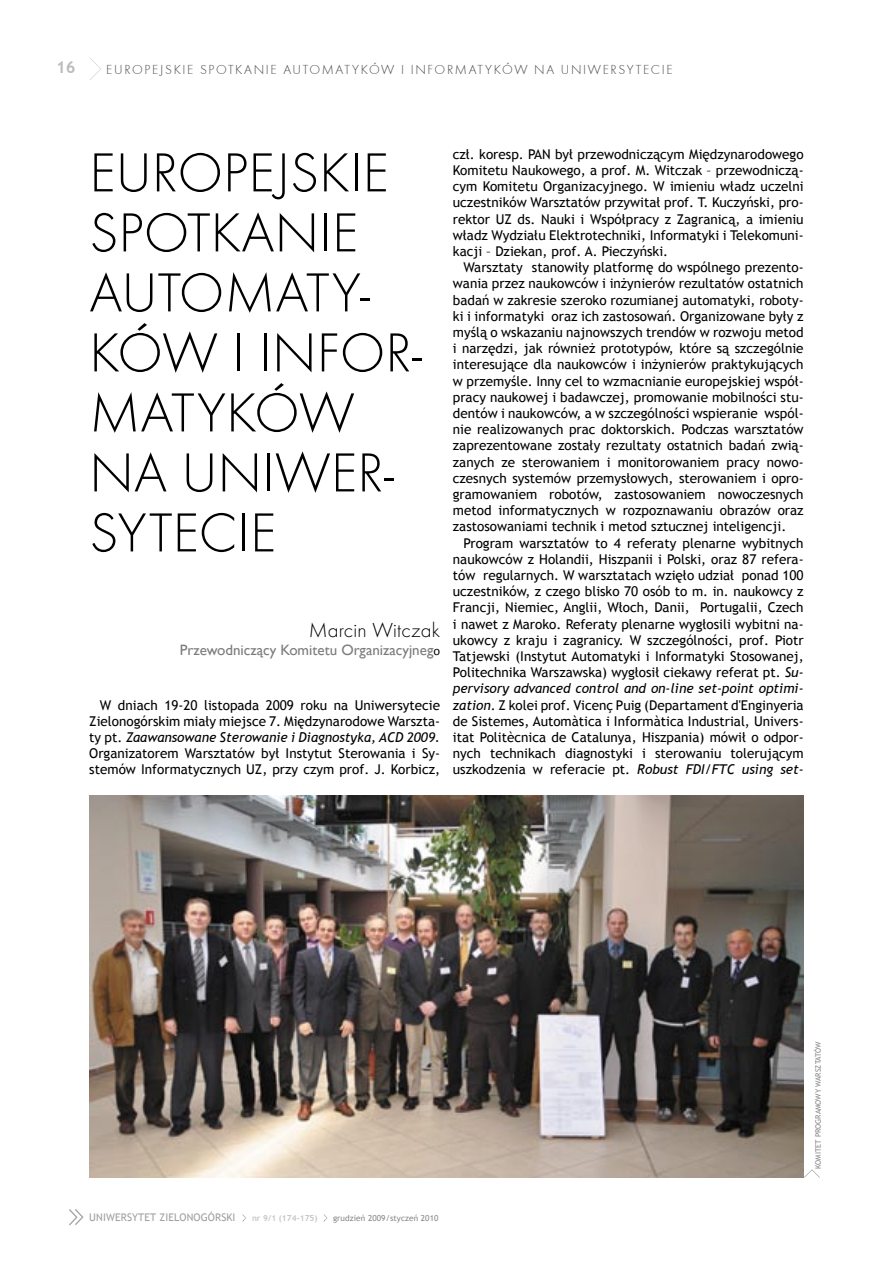
<style>
.page{position:relative;width:893px;height:1263px;background:#fff}
.page>*{position:absolute;margin:0;border:0;box-sizing:border-box;transform-origin:0 0}
.t1{font:57px/60px "Futura TEE Ligh";color:#000}
.t2{font:21px "Futur TEE Lig";letter-spacing:.01em;color:#000}
.t3{font:700 16.5px "Trebuchet MS";color:#bcbcbc}
.t4{font:15px "Gill Sans";color:#7b7c7c}
.t5{font:13.5px/16.2px "Trebuchet MS";color:#000;text-align:justify}
.t6{font:13.5px "Futura TEE Ligh";letter-spacing:.12em;color:#474848}
.t7{font:10.5px "Trebuchet MS";letter-spacing:.01em;color:#9f9f9f}
.t8{font:8.25px "Trebuchet MS";letter-spacing:.01em;color:#888}
.t9{font:700 8.25px "Trebuchet MS";letter-spacing:.01em;color:#c6c5c6}
.t10{font:7.5px "Trebuchet MS";color:#888}
.s1{font-family:"Calibri";font-size:12.75px;color:#000}
.s2{font-style:italic}
</style>
<div class="page">
<svg style="left:90px;top:58px;width:11px;height:22px"></svg>
<svg style="left:242px;top:1214px;width:4px;height:8px"></svg>
<svg style="left:324px;top:1214px;width:3px;height:8px"></svg>
<svg style="left:69px;top:1209px;width:15px;height:16px"></svg>
<img style="left:89px;top:796px;width:714px;height:382px">
<svg style="left:804px;top:1169px;width:16px;height:8px"></svg>
<p class="t3" style="left:56px;top:57px;width:21px">16</p>
<p class="t6" style="left:106px;top:61px;width:568px">EUROPEJSKIE SPOTKANIE AUTOMATYKÓW I INFORMATYKÓW NA UNIWERSYTECIE</p>
<h1 class="t1" style="left:89px;top:143px;width:334px">EUROPEJSKIE<br>SPOTKANIE<br>AUTOMATY-<br>KÓW I INFOR-<br>MATYKÓW<br>NA UNIWER-<br>SYTECIE</h1>
<h2 class="t2" style="left:309px;top:618px;width:133px">Marcin Witczak</h2>
<p class="t4" style="left:180px;top:641px;width:262px">Przewodniczący Komitetu Organizacyjneg<span class="s1">o</span></p>
<p class="t5" style="left:89px;top:697px;width:352px;text-indent:11px">W dniach 19-20 listopada 2009 roku na Uniwersytecie Zielonogórskim miały miejsce 7. Międzynarodowe Warszta&shy;ty pt. <span class="s2">Zaawansowane Sterowanie i Diagnostyka, ACD 2009.<br></span>Organizatorem Warsztatów był Instytut Sterowania i Sy&shy;stemów Informatycznych UZ, przy czym prof. J. Korbicz,</p>
<p class="t5" style="left:453px;top:146px;width:352px">czł. koresp. PAN był przewodniczącym Międzynarodowego Komitetu Naukowego, a prof. M. Witczak – przewodniczą&shy;cym Komitetu Organizacyjnego. W imieniu władz uczelni uczestników Warsztatów przywitał prof. T. Kuczyński, pro&shy;rektor UZ ds. Nauki i Współpracy z Zagranicą, a imieniu władz Wydziału Elektrotechniki, Informatyki i Telekomuni&shy;kacji – Dziekan, prof. A. Pieczyński.</p>
<p class="t5" style="left:453px;top:259px;width:352px;text-indent:11px">Warsztaty stanowiły platformę do wspólnego prezento&shy;wania przez naukowców i inżynierów rezultatów ostatnich badań w zakresie szeroko rozumianej automatyki, roboty&shy;ki i informatyki oraz ich zastosowań. Organizowane były z myślą o wskazaniu najnowszych trendów w rozwoju metod i narzędzi, jak również prototypów, które są szczególnie interesujące dla naukowców i inżynierów praktykujących w przemyśle. Inny cel to wzmacnianie europejskiej współ&shy;pracy naukowej i badawczej, promowanie mobilności stu&shy;dentów i naukowców, a w szczególności wspieranie wspól&shy;nie realizowanych prac doktorskich. Podczas warsztatów zaprezentowane zostały rezultaty ostatnich badań zwią&shy;zanych ze sterowaniem i monitorowaniem pracy nowo&shy;czesnych systemów przemysłowych, sterowaniem i opro&shy;gramowaniem robotów, zastosowaniem nowoczesnych metod informatycznych w rozpoznawaniu obrazów oraz zastosowaniami technik i metod sztucznej inteligencji.</p>
<p class="t5" style="left:453px;top:535px;width:352px;text-indent:11px">Program warsztatów to 4 referaty plenarne wybitnych naukowców z Holandii, Hiszpanii i Polski, oraz 87 refera&shy;tów regularnych. W warsztatach wzięło udział ponad 100 uczestników, z czego blisko 70 osób to m. in. naukowcy z Francji, Niemiec, Anglii, Włoch, Danii, Portugalii, Czech i nawet z Maroko. Referaty plenarne wygłosili wybitni na&shy;ukowcy z kraju i zagranicy. W szczególności, prof. Piotr Tatjewski (Instytut Automatyki i Informatyki Stosowanej, Politechnika Warszawska) wygłosił ciekawy referat pt. <span class="s2">Su&shy;pervisory advanced control and on-line set-point optimi&shy;zation</span>. Z kolei prof. Vicenç Puig (Departament d'Enginyeria de Sistemes, Automàtica i Informàtica Industrial, Univers&shy;itat Politècnica de Catalunya, Hiszpania) mówił o odpor&shy;nych technikach diagnostyki i sterowaniu tolerującym uszkodzenia w referacie pt. <span class="s2">Robust FDI/FTC using set-</span></p>
<p class="t7" style="left:89px;top:1211px;width:148px">UNIWERSYTET ZIELONOGÓRSKI</p>
<p class="t9" style="left:252px;top:1213px;width:67px">nr 9/1 (174-175)</p>
<p class="t8" style="left:333px;top:1213px;width:107px">grudzień 2009/styczeń 2010</p>
<p class="t10" style="left:814px;top:1169px;width:129px;rotate:-90deg">KOMITET PROGRAMOWY WARSZTATÓW</p>
</div>
